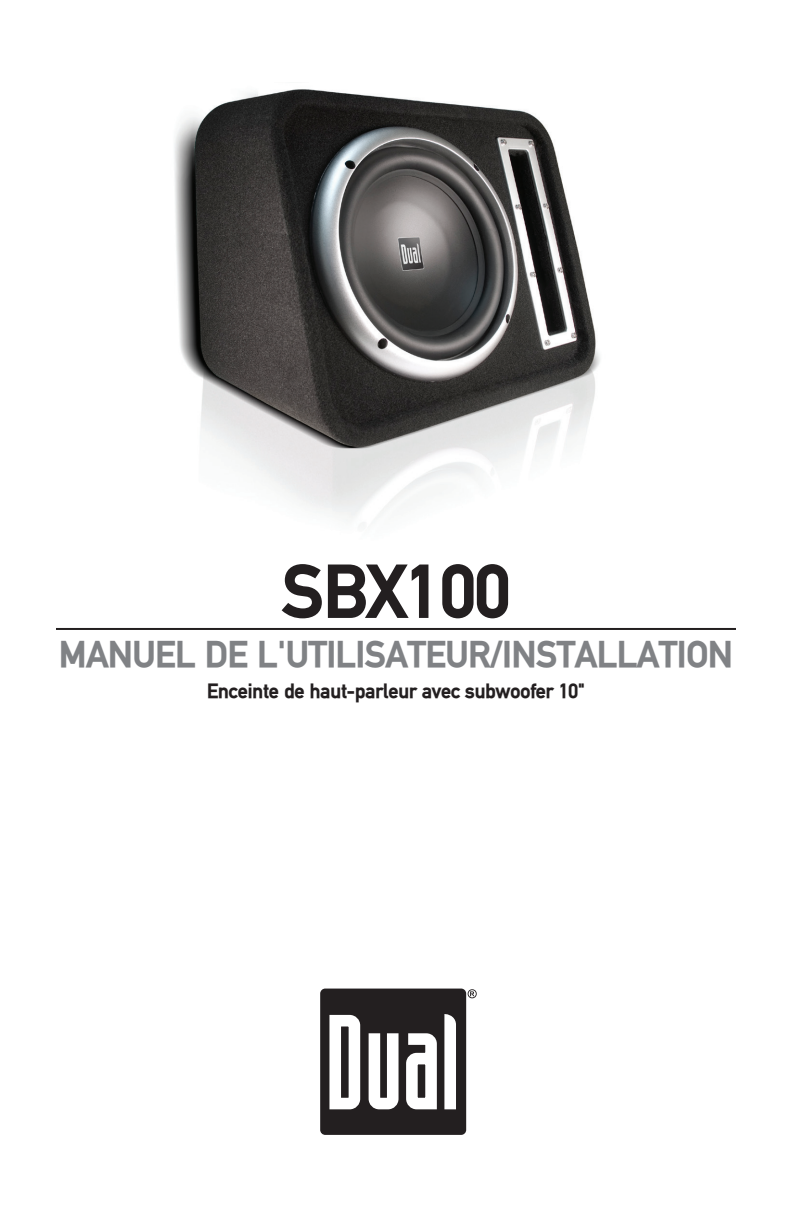
<style>
.page{position:relative;width:792px;height:1224px;background:#fff}
.page>*{position:absolute;margin:0;border:0;box-sizing:border-box;transform-origin:0 0}
.t1{font:700 72px "DIN Mittelschrift";color:#231f20}
.t2{font:700 36px "DIN Mittelschrift";color:#808285}
.t3{font:700 20px "DIN Mittelschrift";color:#231f20}
</style>
<div class="page">
<img style="left:174px;top:89px;width:426px;height:437px">
<hr style="left:56px;top:628px;width:680px;height:2px;background:#231f20">
<div style="left:320px;top:989px;width:146px;height:146px;background:#231f20;border-radius:5px"></div>
<svg style="left:329px;top:1014px;width:32px;height:96px"></svg>
<svg style="left:368px;top:1014px;width:88px;height:96px"></svg>
<svg style="left:468px;top:989px;width:9px;height:9px"></svg>
<h1 class="t1" style="left:282px;top:549px;width:229px">SBX100</h1>
<h2 class="t2" style="left:59px;top:634px;width:675px">MANUEL DE L'UTILISATEUR/INSTALLATION</h2>
<p class="t3" style="left:207px;top:679px;width:379px">Enceinte de haut-parleur avec subwoofer 10"</p>
</div>
